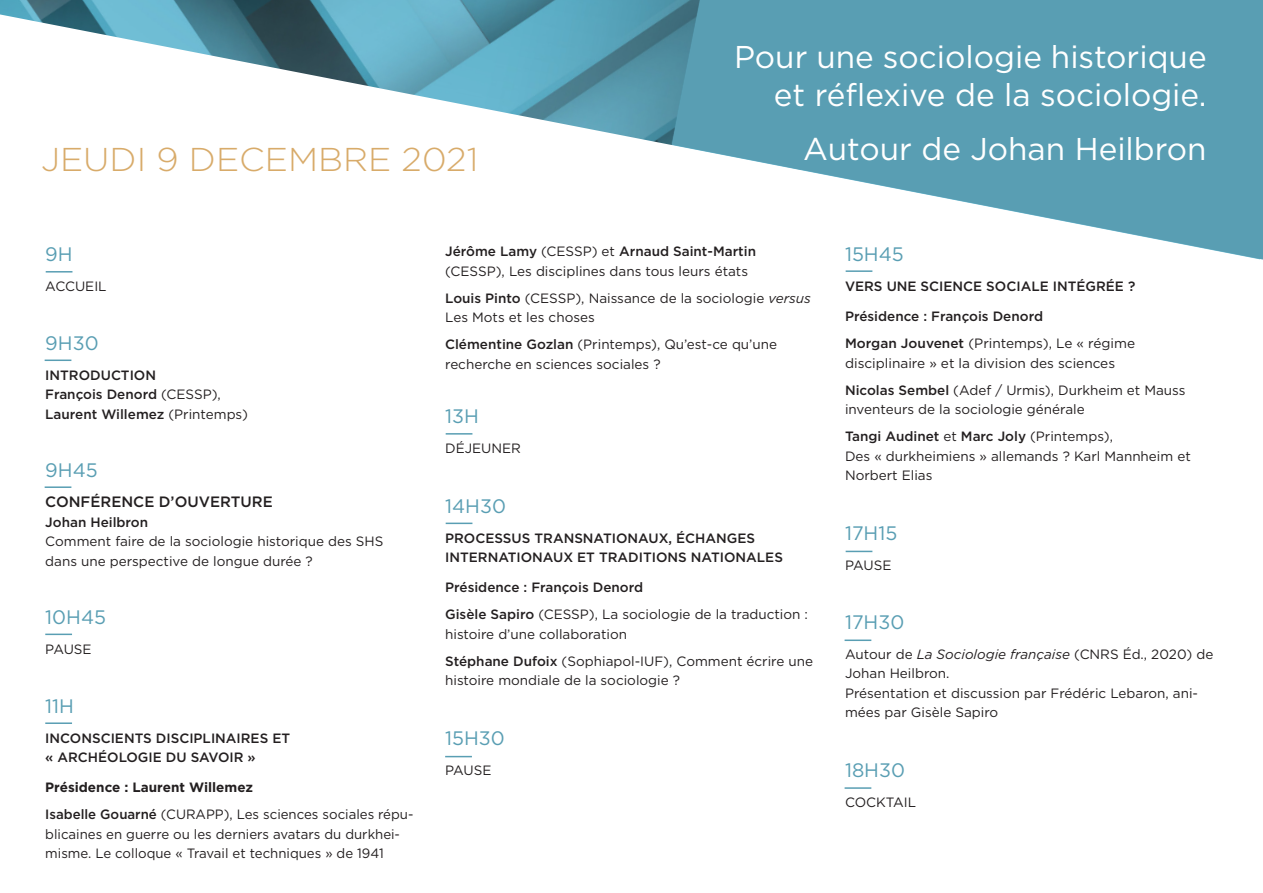
<style>
.page{position:relative;width:1263px;height:893px;background:#fff}
.page>*{position:absolute;margin:0;border:0;box-sizing:border-box;transform-origin:0 0}
.t1{font:300 33px "Gotham";color:#d8ab6a;scale:1.05 1}
.t2{font:31.5px/37.5px "Gotham";color:#fff;text-align:right}
.t3{font:19.5px "Gotham";color:#599eb3}
.t4{font:500 15px "Gotham";color:#231f20}
.t5{font:13.5px/19.5px "Gotham";color:#231f20}
.t6{font:500 13.5px/19.5px "Gotham";color:#231f20}
.t7{font:700 13.5px "Gotham";color:#231f20}
.s1{font-weight:400}
.s2{font-weight:500}
.s3{font-style:italic}
</style>
<div class="page">
<hr style="left:46px;top:271px;width:26px;height:2px;background:#599eb3">
<svg style="left:45px;top:360px;width:26px;height:1px"></svg>
<hr style="left:45px;top:486px;width:26px;height:2px;background:#599eb3">
<svg style="left:45px;top:634px;width:27px;height:1px"></svg>
<hr style="left:45px;top:722px;width:27px;height:2px;background:#599eb3">
<hr style="left:446px;top:433px;width:26px;height:2px;background:#599eb3">
<svg style="left:446px;top:523px;width:26px;height:1px"></svg>
<hr style="left:846px;top:270px;width:26px;height:2px;background:#599eb3">
<svg style="left:846px;top:551px;width:26px;height:1px"></svg>
<hr style="left:844px;top:639px;width:27px;height:2px;background:#599eb3">
<hr style="left:844px;top:787px;width:27px;height:2px;background:#599eb3">
<img style="left:0;top:0;width:672px;height:145px">
<svg style="left:672px;top:0;width:591px;height:260px;fill:#599eb3"></svg>
<svg style="left:445px;top:756px;width:27px;height:1px"></svg>
<p class="t1" style="left:41px;top:139px;width:418px">JEUDI 9 DECEMBRE 2021</p>
<p class="t2" style="left:734px;top:37px;width:474px">Pour une sociologie historique et réflexive de la sociologie.</p>
<p class="t2" style="left:803px;top:129px;width:405px">Autour de Johan Heilbron</p>
<p class="t3" style="left:45px;top:242px;width:29px">9H</p>
<p class="t5" style="left:45px;top:276px;width:63px">ACCUEIL</p>
<p class="t3" style="left:45px;top:330px;width:55px">9H30</p>
<p class="t6" style="left:45px;top:365px;width:112px">INTRODUCTION</p>
<p class="t6" style="left:45px;top:384px;width:177px">François Denord <span class="s1">(CESSP),</span></p>
<p class="t6" style="left:45px;top:404px;width:204px">Laurent Willemez <span class="s1">(Printemps)</span></p>
<p class="t3" style="left:45px;top:458px;width:54px">9H45</p>
<p class="t4" style="left:45px;top:492px;width:229px">CONFÉRENCE D’OUVERTURE</p>
<p class="t6" style="left:45px;top:512px;width:104px">Johan Heilbron</p>
<p class="t5" style="left:45px;top:531px;width:340px">Comment faire de la sociologie historique des SHS dans une perspective de longue durée ?</p>
<p class="t3" style="left:45px;top:605px;width:62px">10H45</p>
<p class="t5" style="left:45px;top:639px;width:48px">PAUSE</p>
<p class="t3" style="left:45px;top:693px;width:30px">11H</p>
<p class="t6" style="left:45px;top:728px;width:246px">INCONSCIENTS DISCIPLINAIRES ET « ARCHÉOLOGIE DU SAVOIR »</p>
<p class="t7" style="left:45px;top:778px;width:209px">Présidence : Laurent Willemez</p>
<p class="t5" style="left:45px;top:804px;width:370px"><span class="s2">Isabelle Gouarné</span> (CURAPP), Les sciences sociales répu&shy;blicaines en guerre ou les derniers avatars du durkhei&shy;misme. Le colloque « Travail et techniques » de 1941</p>
<p class="t5" style="left:445px;top:242px;width:312px"><span class="s2">Jérôme Lamy</span> (CESSP) et <span class="s2">Arnaud Saint-Martin </span>(CESSP), Les disciplines dans tous leurs états</p>
<p class="t5" style="left:445px;top:288px;width:367px"><span class="s2">Louis Pinto</span> (CESSP), Naissance de la sociologie <span class="s3">versus<br></span>Les Mots et les choses</p>
<p class="t5" style="left:445px;top:335px;width:334px"><span class="s2">Clémentine Gozlan</span> (Printemps), Qu’est-ce qu’une recherche en sciences sociales ?</p>
<p class="t3" style="left:445px;top:403px;width:35px">13H</p>
<p class="t5" style="left:445px;top:438px;width:77px">DÉJEUNER</p>
<p class="t3" style="left:445px;top:493px;width:62px">14H30</p>
<p class="t6" style="left:445px;top:528px;width:339px">PROCESSUS TRANSNATIONAUX, ÉCHANGES<br>INTERNATIONAUX ET TRADITIONS NATIONALES</p>
<p class="t6" style="left:445px;top:578px;width:200px">Présidence : François Denord</p>
<p class="t5" style="left:445px;top:605px;width:364px"><span class="s2">Gisèle Sapiro</span> (CESSP), La sociologie de la traduction : histoire d’une collaboration</p>
<p class="t5" style="left:445px;top:651px;width:369px"><span class="s2">Stéphane Dufoix</span> (Sophiapol-IUF), Comment écrire une histoire mondiale de la sociologie ?</p>
<p class="t3" style="left:445px;top:726px;width:61px">15H30</p>
<p class="t5" style="left:445px;top:761px;width:48px">PAUSE</p>
<p class="t3" style="left:845px;top:242px;width:60px">15H45</p>
<p class="t6" style="left:845px;top:276px;width:292px">VERS UNE SCIENCE SOCIALE INTÉGRÉE ?</p>
<p class="t6" style="left:845px;top:306px;width:200px">Présidence : François Denord</p>
<p class="t5" style="left:845px;top:333px;width:292px"><span class="s2">Morgan Jouvenet</span> (Printemps), Le « régime disciplinaire » et la division des sciences</p>
<p class="t5" style="left:845px;top:380px;width:342px"><span class="s2">Nicolas Sembel</span> (Adef / Urmis), Durkheim et Mauss inventeurs de la sociologie générale</p>
<p class="t6" style="left:845px;top:426px;width:269px">Tangi Audinet <span class="s1">et</span> Marc Joly <span class="s1">(Printemps),</span></p>
<p class="t5" style="left:845px;top:446px;width:347px">Des « durkheimiens » allemands ? Karl Mannheim et<br>Norbert Elias</p>
<p class="t3" style="left:845px;top:521px;width:54px">17H15</p>
<p class="t5" style="left:845px;top:555px;width:48px">PAUSE</p>
<p class="t3" style="left:845px;top:609px;width:61px">17H30</p>
<p class="t5" style="left:845px;top:644px;width:370px">Autour de <span class="s3">La Sociologie française</span> (CNRS Éd., 2020) de<br>Johan Heilbron.</p>
<p class="t5" style="left:845px;top:683px;width:355px">Présentation et discussion par Frédéric Lebaron, ani&shy;mées par Gisèle Sapiro</p>
<p class="t3" style="left:845px;top:758px;width:61px">18H30</p>
<p class="t5" style="left:845px;top:792px;width:73px">COCKTAIL</p>
</div>
